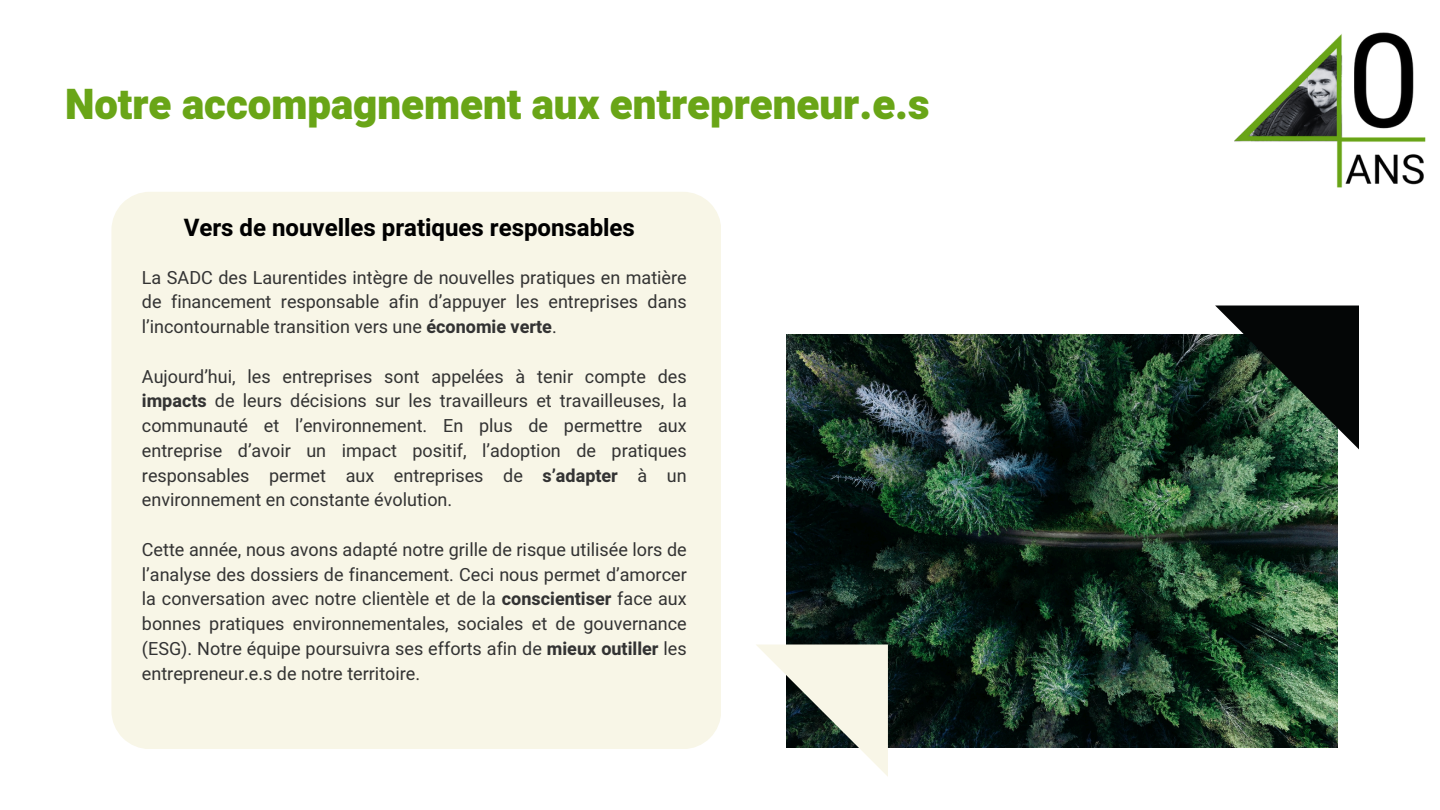
<style>
.page{position:relative;width:1440px;height:810px;background:#fff}
.page>*{position:absolute;margin:0;border:0;box-sizing:border-box;transform-origin:0 0}
.t1{font:900 42px "Heebo";color:#69a517}
.t2{font:700 24px "Heebo";color:#000}
.t3{font:18px/24.8px "Heebo";color:#333;text-align:justify}
.s1{font-weight:700}
</style>
<div class="page">
<div style="left:111px;top:192px;width:610px;height:557px;background:#f8f6e7"></div>
<img style="left:1235px;top:32px;width:191px;height:156px">
<img style="left:786px;top:334px;width:552px;height:414px">
<svg style="left:1215px;top:306px;width:144px;height:143px;background:#223327"></svg>
<svg style="left:757px;top:645px;width:131px;height:131px"></svg>
<p class="t1" style="left:65px;top:75px;width:866px">Notre accompagnement aux entrepreneur.e.s</p>
<p class="t2" style="left:184px;top:210px;width:453px">Vers de nouvelles pratiques responsables</p>
<h2 class="t3" style="left:142px;top:266px;width:546px">La SADC des Laurentides intègre de nouvelles pratiques en matière de financement responsable afin d’appuyer les entreprises dans l’incontournable transition vers une <span class="s1">économie verte</span>.</h2>
<p class="t3" style="left:142px;top:365px;width:546px">Aujourd’hui, les entreprises sont appelées à tenir compte des <span class="s1">impacts</span> de leurs décisions sur les travailleurs et travailleuses, la communauté et l’environnement. En plus de permettre aux entreprise d’avoir un impact positif, l’adoption de pratiques responsables permet aux entreprises de <span class="s1">s’adapter</span> à un environnement en constante évolution.</p>
<p class="t3" style="left:142px;top:538px;width:546px">Cette année, nous avons adapté notre grille de risque utilisée lors de l’analyse des dossiers de financement. Ceci nous permet d’amorcer la conversation avec notre clientèle et de la <span class="s1">conscientiser</span> face aux bonnes pratiques environnementales, sociales et de gouvernance (ESG). Notre équipe poursuivra ses efforts afin de <span class="s1">mieux outiller</span> les entrepreneur.e.s de notre territoire.</p>
</div>
